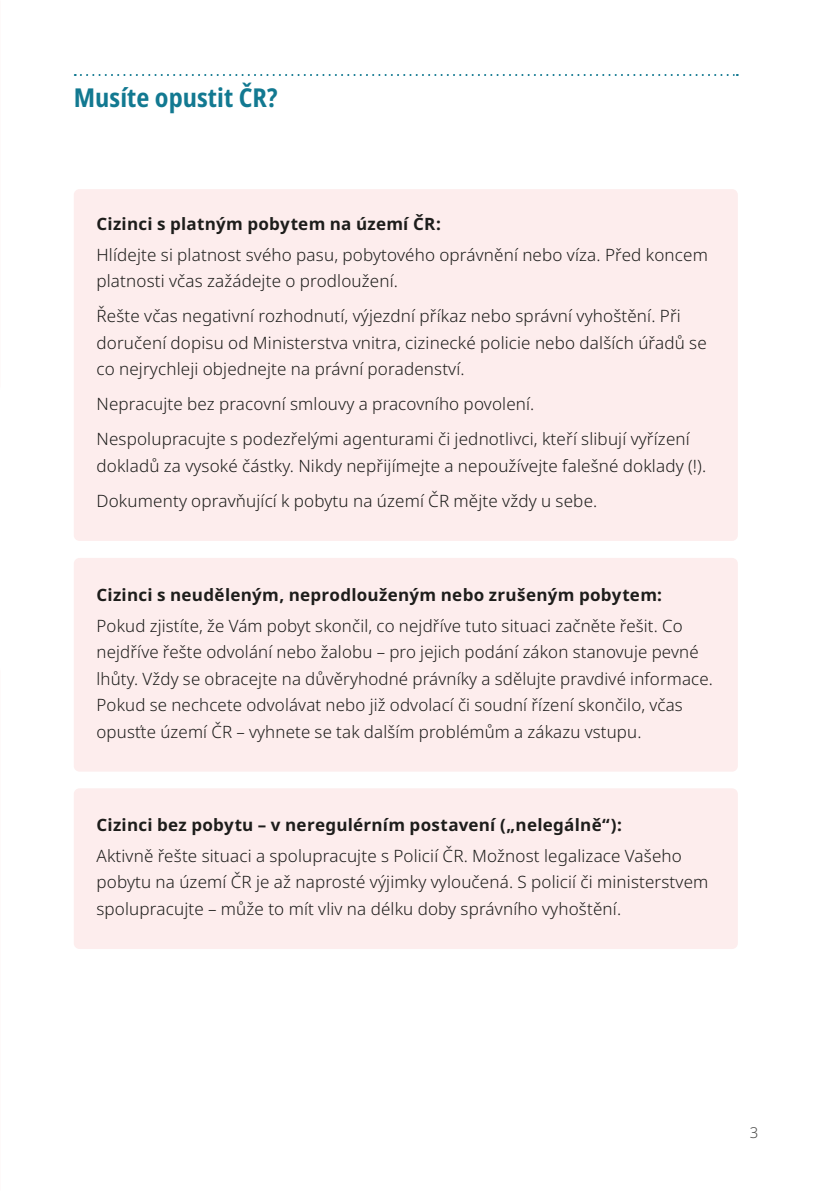
<style>
.page{position:relative;width:840px;height:1191px;background:#fff}
.page>*{position:absolute;margin:0;border:0;box-sizing:border-box;transform-origin:0 0}
.t1{font:700 26px "Noto Sans Condensed";letter-spacing:.005em;color:#127991}
.t2{font:17px/26.6px "Noto Sans";letter-spacing:.01em;color:#1d1d1b}
.t3{font:15px "Noto Sans";color:#4a4a49}
</style>
<div class="page">
<svg style="left:75px;top:74px;width:662px;height:2px"></svg>
<div style="left:74px;top:189px;width:663px;height:352px;background:#fdeded;border-radius:6px"></div>
<div style="left:74px;top:558px;width:663px;height:213px;background:#fdeded;border-radius:6px"></div>
<div style="left:74px;top:788px;width:663px;height:161px;background:#fdeded;border-radius:6px"></div>
<h1 class="t1" style="left:74px;top:79px;width:205px">Musíte opustit ČR?</h1>
<p class="t2" style="left:96px;top:209px;width:612px;line-height:30.8px">Cizinci s platným pobytem na území ČR:<br>Hlídejte si platnost svého pasu, pobytového oprávnění nebo víza. Před koncem</p>
<p class="t2" style="left:96px;top:264px;width:585px;line-height:35px">platnosti včas zažádejte o prodloužení.<br>Řešte včas negativní rozhodnutí, výjezdní příkaz nebo správní vyhoštění. Při</p>
<p class="t2" style="left:96px;top:330px;width:611px">doručení dopisu od Ministerstva vnitra, cizinecké policie nebo dalších úřadů se co nejrychleji objednejte na právní poradenství.</p>
<p class="t2" style="left:96px;top:387px;width:594px;line-height:35px">Nepracujte bez pracovní smlouvy a pracovního povolení.<br>Nespolupracujte s podezřelými agenturami či jednotlivci, kteří slibují vyřízení</p>
<p class="t2" style="left:96px;top:448px;width:611px;line-height:35px">dokladů za vysoké částky. Nikdy nepřijímejte a nepoužívejte falešné doklady (!).<br>Dokumenty opravňující k pobytu na území ČR mějte vždy u sebe.</p>
<p class="t2" style="left:96px;top:579px;width:587px;line-height:30.8px">Cizinci s neuděleným, neprodlouženým nebo zrušeným pobytem:<br>Pokud zjistíte, že Vám pobyt skončil, co nejdříve tuto situaci začněte řešit. Co</p>
<p class="t2" style="left:96px;top:639px;width:617px">nejdříve řešte odvolání nebo žalobu – pro jejich podání zákon stanovuje pevné lhůty. Vždy se obracejte na důvěryhodné právníky a sdělujte pravdivé informace.<br>Pokud se nechcete odvolávat nebo již odvolací či soudní řízení skončilo, včas opusťte území ČR – vyhnete se tak dalším problémům a zákazu vstupu.</p>
<p class="t2" style="left:96px;top:810px;width:586px;line-height:30.8px">Cizinci bez pobytu – v neregulérním postavení („nelegálně“):<br>Aktivně řešte situaci a spolupracujte s Policií ČR. Možnost legalizace Vašeho</p>
<p class="t2" style="left:96px;top:869px;width:613px">pobytu na území ČR je až naprosté výjimky vyloučená. S policií či ministerstvem spolupracujte – může to mít vliv na délku doby správního vyhoštění.</p>
<p class="t3" style="left:749px;top:1121px;width:10px">3</p>
</div>
